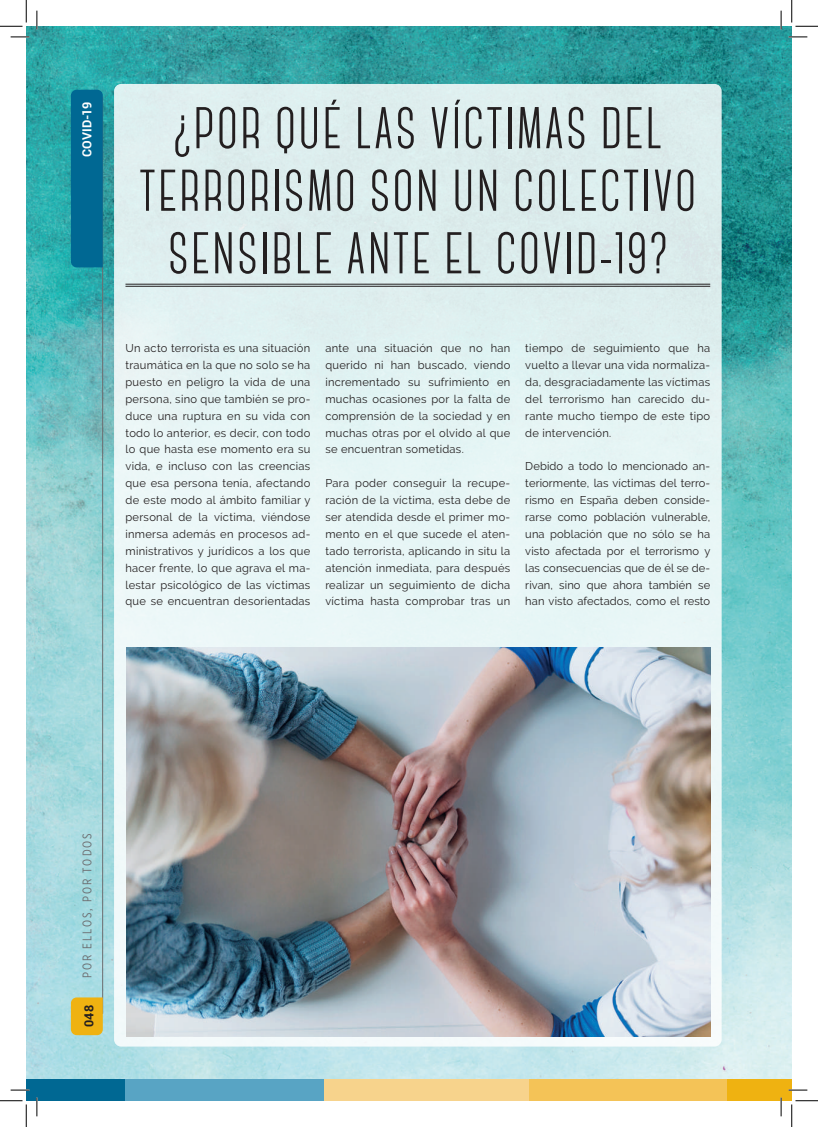
<style>
.page{position:relative;width:818px;height:1127px;background:#fff}
.page>*{position:absolute;margin:0;border:0;box-sizing:border-box;transform-origin:0 0}
.t1{font:700 58.75px/62.5px "Canter";letter-spacing:.04em;color:#231f20;text-align:center}
.t2{font:12.5px "Gotham X Narrow";letter-spacing:.16em;color:#6c6d70}
.t3{font:700 12.5px "Roboto";color:#fff}
.t4{font:700 12.5px "Roboto";color:#231f20}
.t5{font:11.25px/16.9px "Raleway";letter-spacing:.025em;color:#231f20;text-align:justify}
</style>
<div class="page">
<img style="left:26px;top:26px;width:766px;height:1066px">
<div style="left:114px;top:84px;width:608px;height:962px;background:#e2f3f3;border-radius:7px"></div>
<hr style="left:125px;top:284px;width:585px;height:1px;background:#231f20">
<hr style="left:125px;top:286px;width:585px;height:1px;background:#231f20">
<img style="left:127px;top:647px;width:583px;height:389px">
<hr style="left:102px;top:97px;width:1px;height:916px;background:#6c6d70">
<svg style="left:71px;top:997px;width:32px;height:37px"></svg>
<div style="left:71px;top:90px;width:32px;height:177px;background:#006893"></div>
<div style="left:26px;top:1079px;width:99px;height:21px;background:#006893"></div>
<div style="left:125px;top:1079px;width:199px;height:21px;background:#58a4c4"></div>
<div style="left:324px;top:1079px;width:205px;height:21px;background:#f7d38c"></div>
<div style="left:530px;top:1079px;width:198px;height:21px;background:#f4c357"></div>
<div style="left:728px;top:1079px;width:53px;height:21px;background:#efb211"></div>
<div style="left:781px;top:1079px;width:11px;height:21px;background:#efb211"></div>
<svg style="left:11px;top:36px;width:18px;height:2px"></svg>
<svg style="left:788px;top:36px;width:19px;height:2px"></svg>
<svg style="left:11px;top:1089px;width:18px;height:1px"></svg>
<svg style="left:788px;top:1089px;width:19px;height:1px"></svg>
<svg style="left:36px;top:11px;width:2px;height:18px"></svg>
<svg style="left:36px;top:1097px;width:2px;height:18px"></svg>
<svg style="left:780px;top:11px;width:2px;height:18px"></svg>
<svg style="left:780px;top:1097px;width:2px;height:18px"></svg>
<svg style="left:0;top:0;width:27px;height:27px"></svg>
<svg style="left:0;top:1100px;width:27px;height:26px"></svg>
<svg style="left:791px;top:0;width:27px;height:27px"></svg>
<svg style="left:791px;top:1100px;width:27px;height:26px"></svg>
<p class="t3" style="left:78px;top:157px;width:56px;rotate:-90deg">COVID-19</p>
<h1 class="t1" style="left:139px;top:98px;width:558px">¿POR QUÉ LAS VÍCTIMAS DEL<br>TERRORISMO SON UN COLECTIVO<br>SENSIBLE ANTE EL COVID-19?</h1>
<p class="t5" style="left:125px;top:339px;width:187px">Un acto terrorista es una situación traumática en la que no solo se ha puesto en peligro la vida de una persona, sino que también se pro&shy;duce una ruptura en su vida con todo lo anterior, es decir, con todo lo que hasta ese momento era su vida, e incluso con las creencias que esa persona tenía, afectando de este modo al ámbito familiar y personal de la víctima, viéndose inmersa además en procesos ad&shy;ministrativos y jurídicos a los que hacer frente, lo que agrava el ma&shy;lestar psicológico de las víctimas que se encuentran desorientadas</p>
<p class="t5" style="left:325px;top:339px;width:186px">ante una situación que no han querido ni han buscado, viendo incrementado su sufrimiento en muchas ocasiones por la falta de comprensión de la sociedad y en muchas otras por el olvido al que se encuentran sometidas.</p>
<p class="t5" style="left:325px;top:474px;width:186px">Para poder conseguir la recupe&shy;ración de la víctima, esta debe de ser atendida desde el primer mo&shy;mento en el que sucede el aten&shy;tado terrorista, aplicando in situ la atención inmediata, para después realizar un seguimiento de dicha víctima hasta comprobar tras un</p>
<p class="t5" style="left:525px;top:339px;width:186px">tiempo de seguimiento que ha vuelto a llevar una vida normaliza&shy;da, desgraciadamente las víctimas del terrorismo han carecido du&shy;rante mucho tiempo de este tipo de intervención.</p>
<p class="t5" style="left:525px;top:458px;width:187px">Debido a todo lo mencionado an&shy;teriormente, las víctimas del terro&shy;rismo en España deben conside&shy;rarse como población vulnerable, una población que no sólo se ha visto afectada por el terrorismo y las consecuencias que de él se de&shy;rivan, sino que ahora también se han visto afectados, como el resto</p>
<p class="t2" style="left:80px;top:978px;width:147px;rotate:-90deg">POR ELLOS, POR TODOS</p>
<p class="t4" style="left:80px;top:1027px;width:24px;rotate:-90deg">048</p>
</div>
